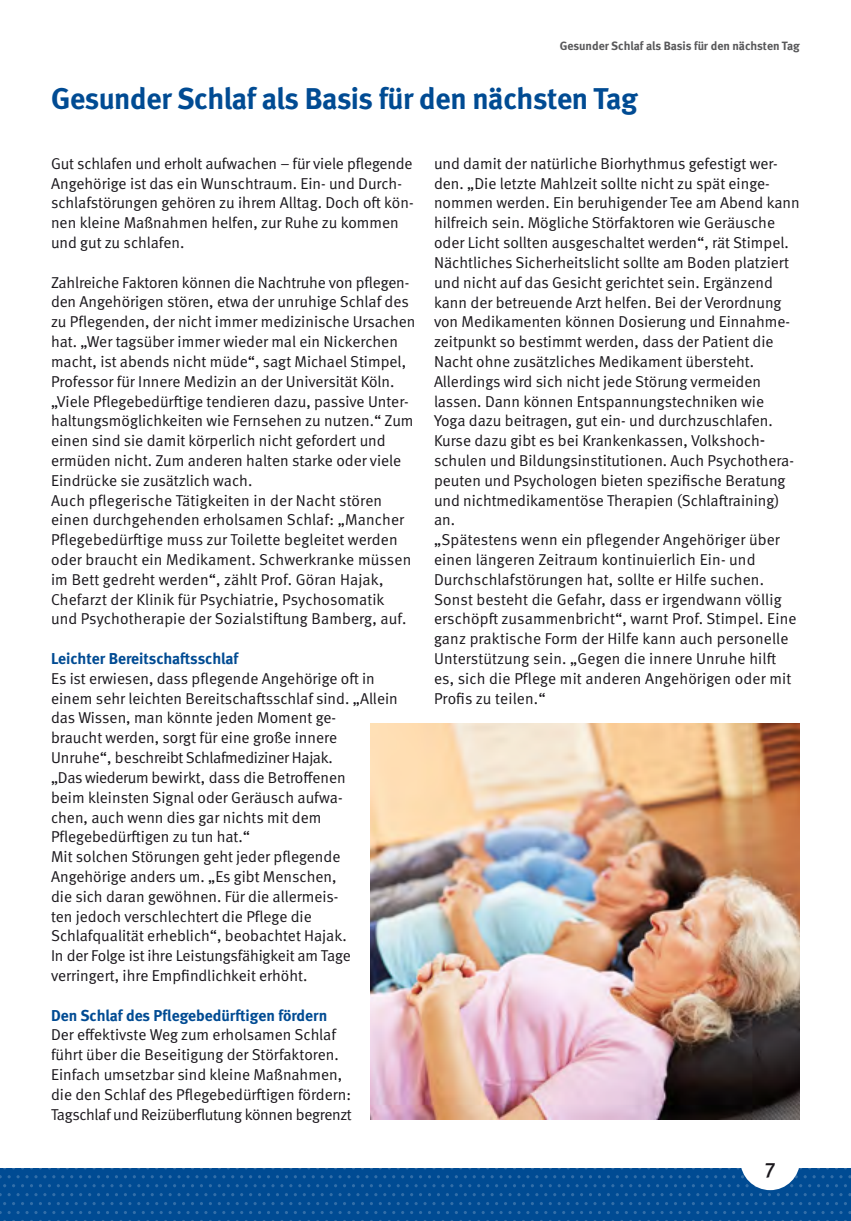
<style>
.page{position:relative;width:851px;height:1221px;background:#fff}
.page>*{position:absolute;margin:0;border:0;box-sizing:border-box;transform-origin:0 0}
.t1{font:700 30px "DGUV Meta";letter-spacing:-.015em;color:#004b93}
.t2{font:500 21px "DGUV Meta";color:#1a171c}
.t3{font:15.75px/19.8px "DGUV Meta";color:#1a171c}
.t4{font:700 15.75px "DGUV Meta";color:#004b93}
.t5{font:700 12px "DGUV Meta";letter-spacing:-.005em;color:#58585a}
</style>
<div class="page">
<div style="left:0;top:1167px;width:850px;height:53px;background:#004b93"></div>
<svg style="left:227px;top:1167px;width:38px;height:2px"></svg>
<svg style="left:370px;top:1167px;width:38px;height:2px"></svg>
<svg style="left:513px;top:1167px;width:38px;height:2px"></svg>
<svg style="left:656px;top:1167px;width:38px;height:2px"></svg>
<svg style="left:799px;top:1167px;width:47px;height:2px"></svg>
<svg style="left:338px;top:1175px;width:374px;height:38px"></svg>
<svg style="left:714px;top:1175px;width:136px;height:38px"></svg>
<svg style="left:84px;top:1167px;width:38px;height:2px"></svg>
<svg style="left:0;top:1175px;width:337px;height:38px"></svg>
<div style="left:740px;top:1130px;width:59px;height:59px;background:#fff;border-radius:50%"></div>
<img style="left:370px;top:723px;width:429px;height:396px">
<p class="t5" style="left:559px;top:39px;width:241px">Gesunder Schlaf als Basis für den nächsten Tag</p>
<h1 class="t1" style="left:51px;top:81px;width:588px">Gesunder Schlaf als Basis für den nächsten Tag</h1>
<p class="t3" style="left:51px;top:154px;width:364px">Gut schlafen und erholt aufwachen – für viele pflegende Angehörige ist das ein Wunschtraum. Ein- und Durch&shy;schlafstörungen gehören zu ihrem Alltag. Doch oft kön&shy;nen kleine Maßnahmen helfen, zur Ruhe zu kommen und gut zu schlafen.</p>
<p class="t3" style="left:51px;top:273px;width:366px">Zahlreiche Faktoren können die Nachtruhe von pflegen&shy;den Angehörigen stören, etwa der unruhige Schlaf des zu Pflegenden, der nicht immer medizinische Ursachen hat. „Wer tagsüber immer wieder mal ein Nickerchen macht, ist abends nicht müde“, sagt Michael Stimpel, Professor für Innere Medizin an der Universität Köln. „Viele Pflegebedürftige tendieren dazu, passive Unter&shy;haltungsmöglichkeiten wie Fernsehen zu nutzen.“ Zum einen sind sie damit körperlich nicht gefordert und ermüden nicht. Zum anderen halten starke oder viele Eindrücke sie zusätzlich wach.<br>Auch pflegerische Tätigkeiten in der Nacht stören einen durchgehenden erholsamen Schlaf: „Mancher Pflegebedürftige muss zur Toilette begleitet werden oder braucht ein Medikament. Schwerkranke müssen im Bett gedreht werden“, zählt Prof. Göran Hajak, Chefarzt der Klinik für Psychiatrie, Psychosomatik<br>und Psychotherapie der Sozialstiftung Bamberg, auf.</p>
<p class="t4" style="left:51px;top:649px;width:189px">Leichter Bereitschaftsschlaf</p>
<p class="t3" style="left:51px;top:669px;width:348px">Es ist erwiesen, dass pflegende Angehörige oft in einem sehr leichten Bereitschaftsschlaf sind. „Allein das Wissen, man könnte jeden Moment ge-<br>braucht werden, sorgt für eine große innere Unruhe“, beschreibt Schlafmediziner Hajak.<br>„Das wiederum bewirkt, dass die Betroffenen<br>beim kleinsten Signal oder Geräusch aufwa-<br>chen, auch wenn dies gar nichts mit dem Pflegebedürftigen zu tun hat.“<br>Mit solchen Störungen geht jeder pflegende Angehörige anders um. „Es gibt Menschen,<br>die sich daran gewöhnen. Für die allermeis-<br>ten jedoch verschlechtert die Pflege die Schlafqualität erheblich“, beobachtet Hajak.<br>In der Folge ist ihre Leistungsfähigkeit am Tage verringert, ihre Empfindlichkeit erhöht.</p>
<p class="t4" style="left:51px;top:1005px;width:278px">Den Schlaf des Pflegebedürftigen fördern</p>
<p class="t3" style="left:51px;top:1025px;width:302px">Der effektivste Weg zum erholsamen Schlaf führt über die Beseitigung der Störfaktoren.<br>Einfach umsetzbar sind kleine Maßnahmen, die den Schlaf des Pflegebedürftigen fördern:<br>Tagschlaf und Reizüberflutung können begrenzt</p>
<p class="t3" style="left:434px;top:154px;width:367px">und damit der natürliche Biorhythmus gefestigt wer&shy;den. „Die letzte Mahlzeit sollte nicht zu spät einge&shy;nommen werden. Ein beruhigender Tee am Abend kann hilfreich sein. Mögliche Störfaktoren wie Geräusche oder Licht sollten ausgeschaltet werden“, rät Stimpel.<br>Nächtliches Sicherheitslicht sollte am Boden platziert und nicht auf das Gesicht gerichtet sein. Ergänzend kann der betreuende Arzt helfen. Bei der Verordnung von Medikamenten können Dosierung und Einnahme&shy;zeitpunkt so bestimmt werden, dass der Patient die Nacht ohne zusätzliches Medikament übersteht.<br>Allerdings wird sich nicht jede Störung vermeiden lassen. Dann können Entspannungstechniken wie<br>Yoga dazu beitragen, gut ein- und durchzuschlafen.<br>Kurse dazu gibt es bei Krankenkassen, Volkshoch&shy;schulen und Bildungsinstitutionen. Auch Psychothera&shy;peuten und Psychologen bieten spezifische Beratung und nichtmedikamentöse Therapien (Schlaftraining) an.<br>„Spätestens wenn ein pflegender Angehöriger über einen längeren Zeitraum kontinuierlich Ein- und Durchschlafstörungen hat, sollte er Hilfe suchen.<br>Sonst besteht die Gefahr, dass er irgendwann völlig erschöpft zusammenbricht“, warnt Prof. Stimpel. Eine ganz praktische Form der Hilfe kann auch personelle Unterstützung sein. „Gegen die innere Unruhe hilft es, sich die Pflege mit anderen Angehörigen oder mit Profis zu teilen.“</p>
<h2 class="t2" style="left:764px;top:1157px;width:12px">7</h2>
</div>
